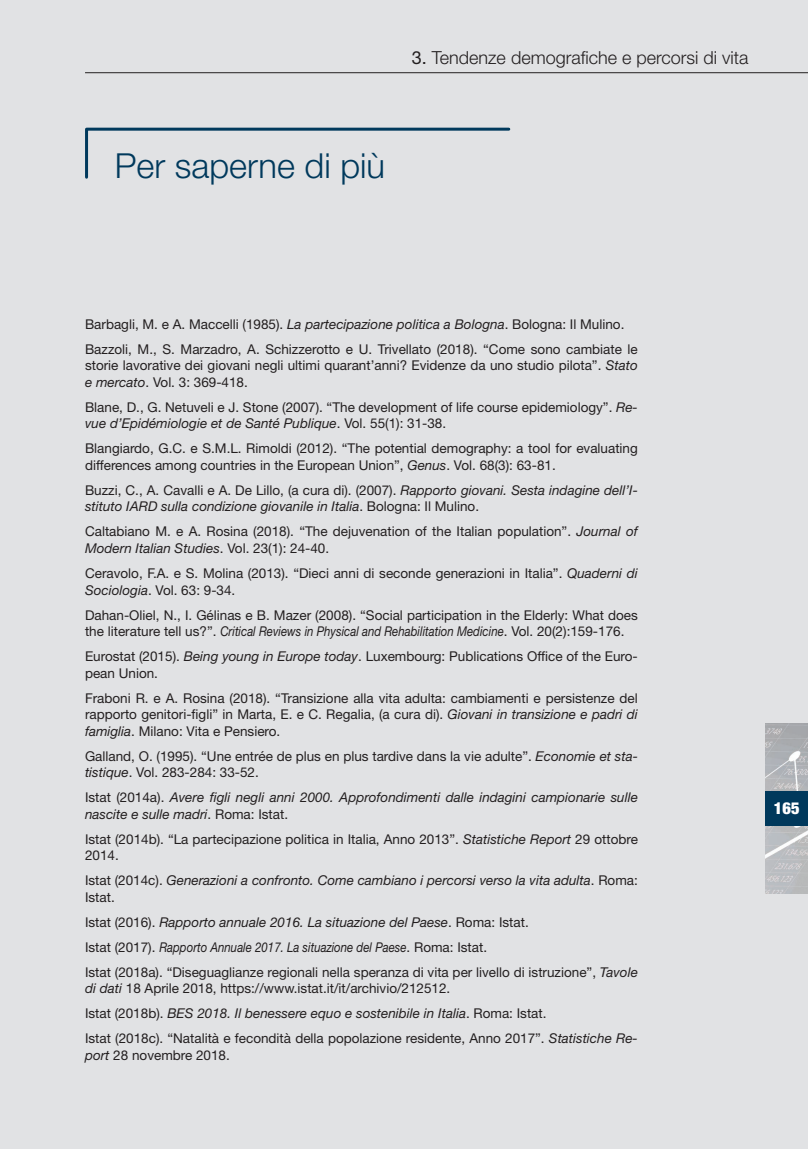
<style>
.page{position:relative;width:808px;height:1149px;background:#fff}
.page>*{position:absolute;margin:0;border:0;box-sizing:border-box;transform-origin:0 0}
.t1{font:300 34.5px "Helvetica Neue LT Std";color:#00395c}
.t2{font:300 18px "Helvetica Neue LT Std";color:#231f20}
.t3{font:900 condensed 16.5px "Helvetica Neue LT Std";color:#fff}
.t4{font:13.5px/16.5px "Helvetica Neue LT Std";color:#231f20}
.t5{font:italic 13.5px/16.5px "Helvetica Neue LT Std";color:#231f20}
.s1{font-weight:400}
.s2{font-style:italic}
.s3{font-style:normal}
</style>
<div class="page">
<div style="left:0;top:0;width:808px;height:1148px;background:#e1e2e4"></div>
<hr style="left:85px;top:72px;width:723px;height:1px;background:#231f20">
<img style="left:765px;top:723px;width:43px;height:170px">
<div style="left:765px;top:791px;width:43px;height:34px;background:#00395c"></div>
<svg style="left:85px;top:127px;width:426px;height:52px"></svg>
<h2 class="t2" style="left:412px;top:46px;width:338px"><span class="s1">3.</span> Tendenze demografiche e percorsi di vita</h2>
<h1 class="t1" style="left:115px;top:144px;width:272px">Per saperne di più</h1>
<p class="t4" style="left:85px;top:311px;width:554px;line-height:25px">Barbagli, M. e A. Maccelli (1985). <span class="s2">La partecipazione politica a Bologna</span>. Bologna: Il Mulino.<br>Bazzoli, M., S. Marzadro, A. Schizzerotto e U. Trivellato (2018). “Come sono cambiate le</p>
<p class="t4" style="left:85px;top:357px;width:554px">storie lavorative dei giovani negli ultimi quarant’anni? Evidenze da uno studio pilota”. <span class="s2">Stato e mercato</span>. Vol. 3: 369-418.</p>
<p class="t4" style="left:85px;top:398px;width:554px">Blane, D., G. Netuveli e J. Stone (2007). “The development of life course epidemiology”. <span class="s2">Re&shy;vue d’Epidémiologie et de Santé Publique</span>. Vol. 55(1): 31-38.</p>
<p class="t4" style="left:85px;top:440px;width:554px">Blangiardo, G.C. e S.M.L. Rimoldi (2012). “The potential demography: a tool for evaluating differences among countries in the European Union”, <span class="s2">Genus</span>. Vol. 68(3): 63-81.</p>
<p class="t5" style="left:85px;top:481px;width:554px"><span class="s3">Buzzi, C., A. Cavalli e A. De Lillo, (a cura di). (2007).</span> Rapporto giovani. Sesta indagine dell’I&shy;stituto IARD sulla condizione giovanile in Italia<span class="s3">. Bologna: Il Mulino.</span></p>
<p class="t4" style="left:85px;top:523px;width:554px">Caltabiano M. e A. Rosina (2018). “The dejuvenation of the Italian population”. <span class="s2">Journal of<br>Modern Italian Studies</span>. Vol. 23(1): 24-40.</p>
<p class="t4" style="left:85px;top:564px;width:554px">Ceravolo, F.A. e S. Molina (2013). “Dieci anni di seconde generazioni in Italia”. <span class="s2">Quaderni di<br>Sociologia</span>. Vol. 63: 9-34.</p>
<p class="t4" style="left:85px;top:606px;width:554px">Dahan-Oliel, N., I. Gélinas e B. Mazer (2008). “Social participation in the Elderly: What does the literature tell us?”. <span class="s2">Critical Reviews in Physical and Rehabilitation Medicine</span>. Vol. 20(2):159-176.</p>
<p class="t4" style="left:85px;top:647px;width:554px">Eurostat (2015). <span class="s2">Being young in Europe today</span>. Luxembourg: Publications Office of the Euro&shy;pean Union.</p>
<p class="t4" style="left:85px;top:689px;width:554px;text-align:justify">Fraboni R. e A. Rosina (2018). “Transizione alla vita adulta: cambiamenti e persistenze del rapporto genitori-figli” in Marta, E. e C. Regalia, (a cura di). <span class="s2">Giovani in transizione e padri di famiglia</span>. Milano: Vita e Pensiero.</p>
<p class="t4" style="left:85px;top:747px;width:554px">Galland, O. (1995). “Une entrée de plus en plus tardive dans la vie adulte”. <span class="s2">Economie et sta&shy;tistique</span>. Vol. 283-284: 33-52.</p>
<p class="t5" style="left:85px;top:788px;width:554px"><span class="s3">Istat (2014a).</span> Avere figli negli anni 2000. Approfondimenti dalle indagini campionarie sulle nascite e sulle madri<span class="s3">. Roma: Istat.</span></p>
<p class="t4" style="left:85px;top:830px;width:554px">Istat (2014b). “La partecipazione politica in Italia, Anno 2013”. <span class="s2">Statistiche Report</span> 29 ottobre<br>2014.</p>
<p class="t5" style="left:85px;top:871px;width:554px"><span class="s3">Istat (2014c).</span> Generazioni a confronto. Come cambiano i percorsi verso la vita adulta<span class="s3">. Roma:<br>Istat.</span></p>
<p class="t4" style="left:85px;top:909px;width:554px;line-height:25px">Istat (2016). <span class="s2">Rapporto annuale 2016. La situazione del Paese</span>. Roma: Istat.<br>Istat (2017). <span class="s2">Rapporto Annuale 2017. La situazione del Paese</span>. Roma: Istat.<br>Istat (2018a). “Diseguaglianze regionali nella speranza di vita per livello di istruzione”, <span class="s2">Tavole</span></p>
<p class="t4" style="left:85px;top:975px;width:554px;line-height:25px"><span class="s2">di dati</span> 18 Aprile 2018, https://www.istat.it/it/archivio/212512.<br>Istat (2018b). <span class="s2">BES 2018. Il benessere equo e sostenibile in Italia</span>. Roma: Istat.<br>Istat (2018c). “Natalità e fecondità della popolazione residente, Anno 2017”. <span class="s2">Statistiche Re-</span></p>
<p class="t4" style="left:85px;top:1046px;width:146px"><span class="s2">port</span> 28 novembre 2018.</p>
<p class="t3" style="left:774px;top:797px;width:27px">165</p>
</div>
